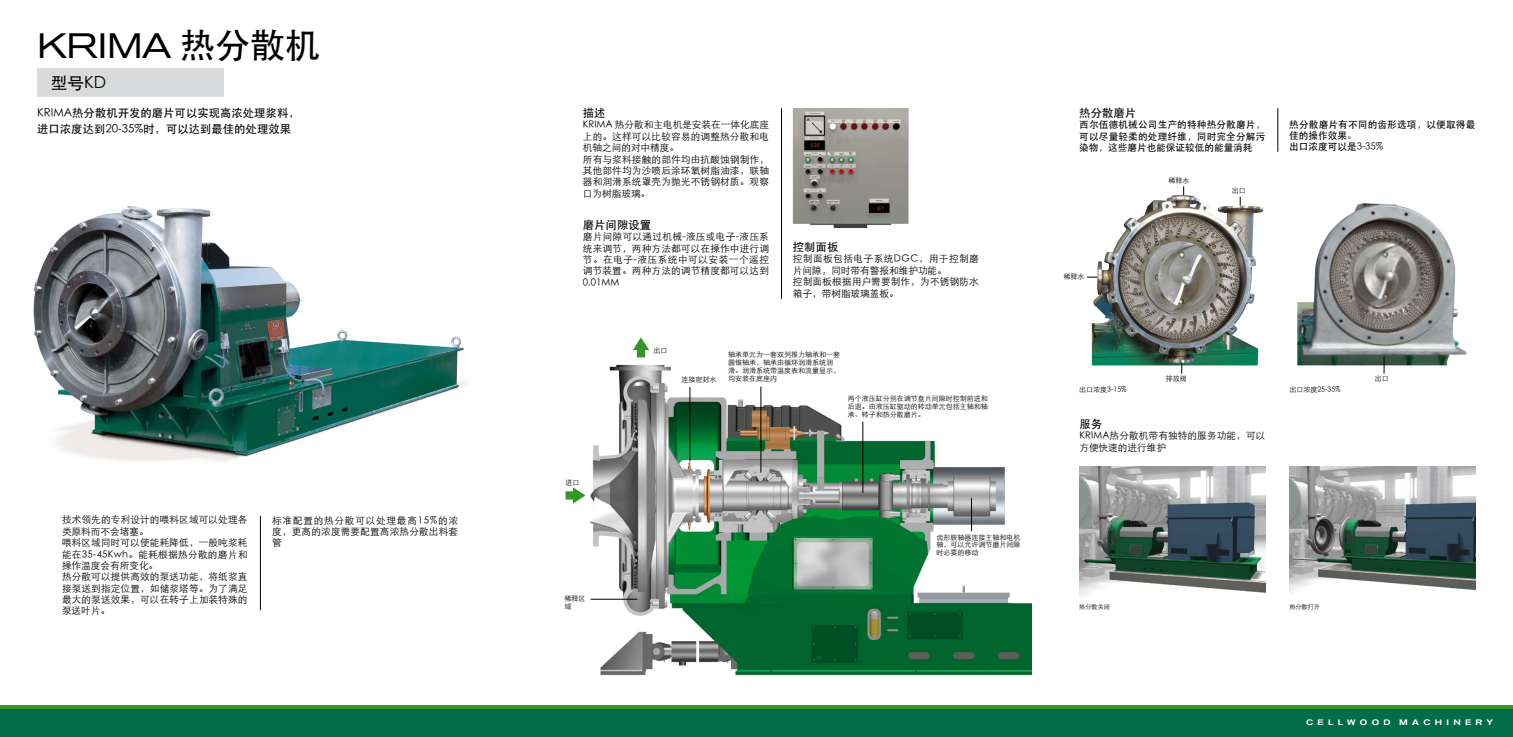
<style>
.page{position:relative;width:1513px;height:737px;background:#fff}
.page>*{position:absolute;margin:0;border:0;box-sizing:border-box;transform-origin:0 0}
.t1{font:expanded 35px "Akzidenz Grotesk BQ";color:#000}
.t2{font:16.62px "ST Heiti";color:#000}
.t3{font:11.38px/15.8px "ST Heiti";color:#000}
.t4{font:300 9.62px/11.4px "ST Heiti SC";letter-spacing:.02em;color:#000}
.t5{font:9.62px/11.4px "ST Heiti";letter-spacing:.02em;color:#000;text-align:justify}
.t6{font:500 expanded 7.88px "Akzidenz Grotesk BQ";color:#fff}
.t7{font:300 7px/7.9px "ST Heiti SC";color:#000}
.t8{font:300 6.12px "ST Heiti SC";color:#000}
.s1{font-family:"ST Heiti";font-stretch:normal}
</style>
<div class="page">
<div style="left:0;top:708px;width:1513px;height:29px;background:#006c48"></div>
<hr style="left:0;top:705px;width:1513px;height:3px;background:#359729">
<img style="left:33px;top:206px;width:432px;height:255px">
<img style="left:1092px;top:195px;width:171px;height:170px">
<img style="left:793px;top:108px;width:115px;height:120px">
<img style="left:585px;top:357px;width:446px;height:319px">
<svg style="left:633px;top:337px;width:16px;height:20px"></svg>
<svg style="left:566px;top:487px;width:19px;height:17px"></svg>
<img style="left:1297px;top:203px;width:170px;height:162px">
<img style="left:1289px;top:466px;width:186px;height:127px">
<img style="left:1079px;top:466px;width:186px;height:131px">
<div style="left:37px;top:69px;width:186px;height:28px;background:#d9dadb"></div>
<hr style="left:260px;top:515px;width:1px;height:95px;background:#000">
<hr style="left:1278px;top:108px;width:1px;height:44px;background:#000">
<svg style="left:1182px;top:362px;width:1px;height:12px"></svg>
<hr style="left:591px;top:599px;width:46px;height:1px;background:#000">
<hr style="left:690px;top:387px;width:1px;height:74px;background:#000">
<hr style="left:761px;top:386px;width:1px;height:87px;background:#000">
<hr style="left:863px;top:421px;width:1px;height:72px;background:#000">
<hr style="left:971px;top:498px;width:1px;height:33px;background:#000">
<hr style="left:781px;top:108px;width:1px;height:191px;background:#000">
<svg style="left:1384px;top:356px;width:1px;height:17px"></svg>
<h1 class="t1" style="left:37px;top:25px;width:284px">KRIMA <span class="s1">热分散机</span></h1>
<h2 class="t2" style="left:51px;top:75px;width:57px">型号KD</h2>
<p class="t3" style="left:37px;top:105px;width:264px">KRIMA热分散机开发的磨片可以实现高浓处理浆料，进口浓度达到20-35%时，可以达到最佳的处理效果</p>
<p class="t4" style="left:62px;top:513px;width:187px">技术领先的专利设计的喂料区域可以处理各类原料而不会堵塞。<br>喂料区域同时可以使能耗降低，一般吨浆耗能在35-45Kwh。能耗根据热分散的磨片和操作温度会有所变化。<br>热分散可以提供高效的泵送功能，将纸浆直接泵送到指定位置，如储浆塔等。为了满足最大的泵送效果，可以在转子上加装特殊的泵送叶片。</p>
<p class="t4" style="left:272px;top:513px;width:187px;text-align:justify">标准配置的热分散可以处理最高15%的浓度，更高的浓度需要配置高浓热分散出料套管</p>
<p class="t3" style="left:583px;top:105px;width:24px">描述</p>
<p class="t4" style="left:583px;top:118px;width:188px">KRIMA 热分散和主电机是安装在一体化底座上的。这样可以比较容易的调整热分散和电机轴之间的对中精度。<br>所有与浆料接触的部件均由抗酸蚀钢制作，其他部件均为沙喷后涂环氧树脂油漆，联轴器和润滑系统罩壳为抛光不锈钢材质。观察口为树脂玻璃。</p>
<p class="t3" style="left:583px;top:217px;width:70px">磨片间隙设置</p>
<p class="t4" style="left:583px;top:230px;width:188px;text-align:justify">磨片间隙可以通过机械-液压或电子-液压系统来调节，两种方法都可以在操作中进行调节。在电子-液压系统中可以安装一个遥控调节装置。两种方法的调节精度都可以达到0.01MM</p>
<p class="t3" style="left:793px;top:239px;width:47px">控制面板</p>
<p class="t4" style="left:793px;top:252px;width:188px">控制面板包括电子系统DGC，用于控制磨片间隙，同时带有警报和维护功能。<br>控制面板根据用户需要制作，为不锈钢防水箱子，带树脂玻璃盖板。</p>
<p class="t7" style="left:566px;top:477px;width:15px">进口</p>
<p class="t7" style="left:564px;top:594px;width:22px">稀释区域</p>
<p class="t7" style="left:654px;top:346px;width:15px">出口</p>
<p class="t7" style="left:682px;top:375px;width:36px">连接密封水</p>
<p class="t7" style="left:728px;top:350px;width:113px">轴承单元为一套双列推力轴承和一套圆锥轴承，轴承由循环润滑系统润滑。润滑系统带温度表和流量显示，均安装在底座内</p>
<p class="t7" style="left:848px;top:394px;width:141px;text-align:justify">两个液压缸分别在调节盘片间隙时控制前进和后退。由液压缸驱动的转动单元包括主轴和轴承、转子和热分散磨片。</p>
<p class="t7" style="left:937px;top:532px;width:85px;text-align:justify">齿形联轴器连接主轴和电机轴，可以允许调节磨片间隙时必要的移动</p>
<p class="t3" style="left:1079px;top:105px;width:58px">热分散磨片</p>
<p class="t5" style="left:1079px;top:119px;width:187px">西尔伍德机械公司生产的特种热分散磨片，可以尽量轻柔的处理纤维，同时完全分解污染物，这些磨片也能保证较低的能量消耗</p>
<p class="t5" style="left:1289px;top:119px;width:187px;text-align:left">热分散磨片有不同的齿形选项，以便取得最佳的操作效果。<br>出口浓度可以是3-35%</p>
<p class="t7" style="left:1169px;top:175px;width:22px">稀释水</p>
<p class="t7" style="left:1063px;top:272px;width:22px">稀释水</p>
<p class="t7" style="left:1232px;top:186px;width:15px">出口</p>
<p class="t7" style="left:1166px;top:374px;width:22px">排放阀</p>
<p class="t7" style="left:1079px;top:385px;width:49px">出口浓度3-15%</p>
<p class="t7" style="left:1289px;top:385px;width:53px">出口浓度25-35%</p>
<p class="t3" style="left:1079px;top:416px;width:24px">服务</p>
<p class="t4" style="left:1079px;top:429px;width:187px">KRIMA热分散机带有独特的服务功能，可以方便快速的进行维护</p>
<p class="t7" style="left:1375px;top:374px;width:15px">出口</p>
<p class="t8" style="left:1079px;top:601px;width:32px">热分散关闭</p>
<p class="t8" style="left:1289px;top:601px;width:32px">热分散打开</p>
<p class="t6" style="left:1306px;top:717px;width:188px">C E L L W O O D M A C H I N E R Y</p>
</div>
